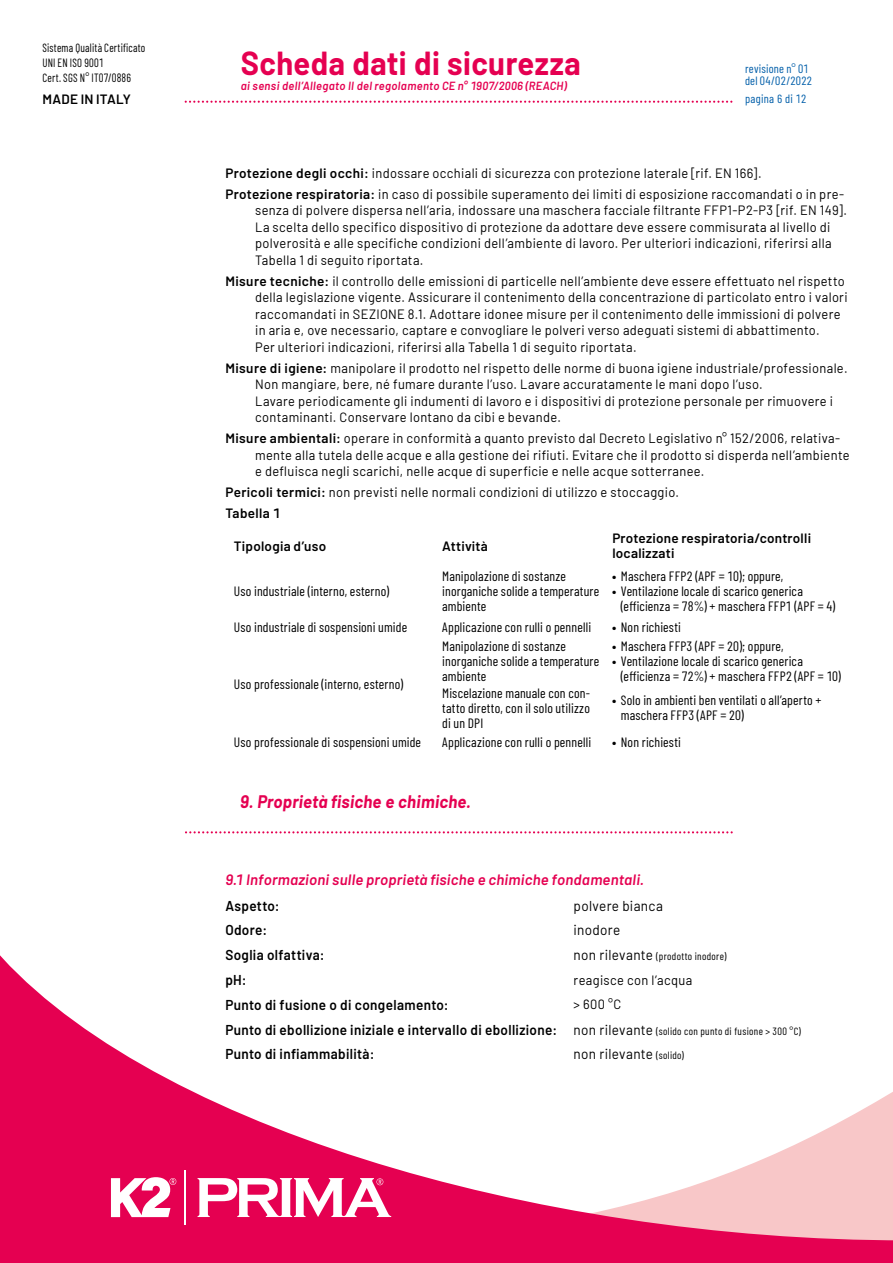
<style>
.page{position:relative;width:893px;height:1263px;background:#fff}
.page>*{position:absolute;margin:0;border:0;box-sizing:border-box;transform-origin:0 0}
.t1{font:700 32.55px "Barlow";letter-spacing:.015em;color:#e50051;scale:.95 1}
.t2{font:italic 700 17.7px "Barlow";letter-spacing:.015em;color:#e50051;scale:.95 1}
.t3{font:italic 600 15px "Barlow";letter-spacing:.015em;color:#e50051}
.t4{font:600 14.25px/24.8px "Barlow";letter-spacing:.025em;color:#000;scale:.94 1}
.t5{font:14.25px "Barlow";letter-spacing:.025em;color:#000;scale:.94 1}
.t6{font:13.5px/16.5px "Barlow";letter-spacing:.025em;color:#000;scale:.95 1}
.t7{font:13.5px/15px "Barlow Condensed";letter-spacing:.015em;color:#000}
.t8{font:600 13.5px/15px "Barlow";letter-spacing:.015em;color:#000}
.t9{font:12px/15px "Barlow Condensed";letter-spacing:.02em;color:#000;scale:.9 1}
.t10{font:12px/12px "Barlow Condensed";letter-spacing:.02em;color:#005ea9}
.t11{font:italic 600 11.85px "Barlow";letter-spacing:.03em;color:#e50051;scale:.95 1}
.t12{font:10.5px "Barlow Condensed";letter-spacing:.035em;color:#000}
.s1{font-weight:600}
.s2{font-family:"Barlow";font-weight:600}
.s3{font-family:"Barlow";font-size:14.25px}
.s4{font-weight:400}
.s5{font-family:"Barlow Condensed";font-weight:400;font-size:10.5px}
.s6{font-family:"Barlow Condensed";font-size:10.5px}
</style>
<div class="page">
<svg style="left:0;top:955px;width:893px;height:308px"></svg>
<hr style="left:184px;top:1170px;width:2px;height:54px;background:#fff">
<svg style="left:198px;top:1178px;width:193px;height:39px"></svg>
<svg style="left:111px;top:1177px;width:65px;height:40px"></svg>
<svg style="left:185px;top:101px;width:547px;height:2px"></svg>
<svg style="left:185px;top:831px;width:548px;height:2px"></svg>
<p class="t9" style="left:43px;top:40px;width:116px">Sistema Qualità Certificato<br>UNI EN ISO 9001<br>Cert. SGS N° IT07/0886</p>
<h1 class="t1" style="left:241px;top:39px;width:359px">Scheda dati di sicurezza</h1>
<p class="t11" style="left:241px;top:77px;width:345px">ai sensi dell’Allegato II del regolamento CE n° 1907/2006 (REACH)</p>
<p class="t8" style="left:43px;top:91px;width:90px">MADE IN ITALY</p>
<p class="t10" style="left:745px;top:61px;width:69px">revisione n° 01 del 04/02/2022</p>
<p class="t10" style="left:745px;top:92px;width:63px">pagina 6 di 12</p>
<p class="t6" style="left:225px;top:161px;width:653px;line-height:21px"><span class="s1">Protezione degli occhi:</span> indossare occhiali di sicurezza con protezione laterale [rif. EN 166].<br><span class="s1">Protezione respiratoria:</span> in caso di possibile superamento dei limiti di esposizione raccomandati o in pre-</p>
<p class="t6" style="left:255px;top:201px;width:625px">senza di polvere dispersa nell’aria, indossare una maschera facciale filtrante FFP1-P2-P3 [rif. EN 149].<br>La scelta dello specifico dispositivo di protezione da adottare deve essere commisurata al livello di polverosità e alle specifiche condizioni dell’ambiente di lavoro. Per ulteriori indicazioni, riferirsi alla Tabella 1 di seguito riportata.</p>
<p class="t6" style="left:255px;top:272px;width:625px;text-indent:-30px"><span class="s1">Misure tecniche:</span> il controllo delle emissioni di particelle nell’ambiente deve essere effettuato nel rispetto della legislazione vigente. Assicurare il contenimento della concentrazione di particolato entro i valori raccomandati in SEZIONE 8.1. Adottare idonee misure per il contenimento delle immissioni di polvere in aria e, ove necessario, captare e convogliare le polveri verso adeguati sistemi di abbattimento.<br>Per ulteriori indicazioni, riferirsi alla Tabella 1 di seguito riportata.</p>
<p class="t6" style="left:255px;top:359px;width:625px;text-indent:-30px"><span class="s1">Misure di igiene:</span> manipolare il prodotto nel rispetto delle norme di buona igiene industriale/professionale.<br>Non mangiare, bere, né fumare durante l’uso. Lavare accuratamente le mani dopo l’uso.<br>Lavare periodicamente gli indumenti di lavoro e i dispositivi di protezione personale per rimuovere i contaminanti. Conservare lontano da cibi e bevande.</p>
<p class="t6" style="left:255px;top:429px;width:627px;text-indent:-30px"><span class="s1">Misure ambientali:</span> operare in conformità a quanto previsto dal Decreto Legislativo n° 152/2006, relativa&shy;mente alla tutela delle acque e alla gestione dei rifiuti. Evitare che il prodotto si disperda nell’ambiente e defluisca negli scarichi, nelle acque di superficie e nelle acque sotterranee.</p>
<p class="t6" style="left:225px;top:481px;width:479px;line-height:21px"><span class="s1">Pericoli termici:</span> non previsti nelle normali condizioni di utilizzo e stoccaggio.<br><span class="s1">Tabella 1</span></p>
<p class="t8" style="left:234px;top:537px;width:94px">Tipologia d’uso</p>
<p class="t8" style="left:442px;top:537px;width:47px">Attività</p>
<p class="t8" style="left:612px;top:530px;width:200px">Protezione respiratoria/controlli localizzati</p>
<p class="t7" style="left:234px;top:582px;width:157px">Uso industriale (interno, esterno)</p>
<p class="t7" style="left:442px;top:567px;width:159px">Manipolazione di sostanze inorganiche solide a temperature ambiente</p>
<p class="t7" style="left:612px;top:567px;width:173px"><span class="s2">•</span> Maschera FFP2 (APF = 10); oppure,</p>
<p class="t7" style="left:621px;top:582px;width:216px;text-indent:-9px"><span class="s2">•</span> Ventilazione locale di scarico generica (efficienza = 78%) + maschera FFP1 (APF = 4)</p>
<p class="t7" style="left:234px;top:619px;width:175px">Uso industriale di sospensioni umide</p>
<p class="t7" style="left:442px;top:619px;width:150px">Applicazione con rulli o pennelli</p>
<p class="t7" style="left:612px;top:619px;width:70px"><span class="s2">•</span> Non richiesti</p>
<p class="t7" style="left:234px;top:676px;width:171px">Uso professionale (interno, esterno)</p>
<p class="t7" style="left:442px;top:638px;width:159px">Manipolazione di sostanze inorganiche solide a temperature ambiente</p>
<p class="t7" style="left:612px;top:638px;width:173px"><span class="s2">•</span> Maschera FFP3 (APF = 20); oppure,</p>
<p class="t7" style="left:621px;top:653px;width:222px;text-indent:-9px"><span class="s2">•</span> Ventilazione locale di scarico generica (efficienza = 72%) + maschera FFP2 (APF = 10)</p>
<p class="t7" style="left:442px;top:684px;width:149px;text-align:justify">Miscelazione manuale con con&shy;tatto diretto, con il solo utilizzo di un DPI</p>
<p class="t7" style="left:621px;top:692px;width:202px;text-indent:-9px"><span class="s2">•</span> Solo in ambienti ben ventilati o all’aperto + maschera FFP3 (APF = 20)</p>
<p class="t7" style="left:234px;top:733px;width:189px">Uso professionale di sospensioni umide</p>
<p class="t7" style="left:442px;top:733px;width:150px">Applicazione con rulli o pennelli</p>
<p class="t7" style="left:612px;top:733px;width:70px"><span class="s2">•</span> Non richiesti</p>
<h2 class="t2" style="left:240px;top:788px;width:244px">9. Proprietà fisiche e chimiche.</h2>
<p class="t3" style="left:225px;top:869px;width:420px">9.1 Informazioni sulle proprietà fisiche e chimiche fondamentali.</p>
<p class="t4" style="left:225px;top:892px;width:59px">Aspetto:</p>
<p class="t5" style="left:574px;top:895px;width:97px">polvere bianca</p>
<p class="t4" style="left:225px;top:917px;width:46px">Odore:</p>
<p class="t5" style="left:574px;top:920px;width:51px">inodore</p>
<p class="t4" style="left:225px;top:941px;width:107px">Soglia olfattiva:</p>
<p class="t12" style="left:574px;top:949px;width:154px"><span class="s3">non rilevante</span> (prodotto inodore)</p>
<p class="t4" style="left:225px;top:966px;width:24px">pH:</p>
<p class="t6" style="left:574px;top:970px;width:127px">reagisce con l’acqua</p>
<p class="t4" style="left:225px;top:991px;width:239px">Punto di fusione o di congelamento:</p>
<p class="t6" style="left:574px;top:995px;width:52px">&gt; 600 °C</p>
<p class="t4" style="left:225px;top:1016px;width:614px">Punto di ebollizione iniziale e intervallo di ebollizione: <span class="s4">non rilevante</span> <span class="s5">(solido con punto di fusione &gt; 300 °C)<br></span>Punto di infiammabilità:</p>
<p class="t5" style="left:574px;top:1044px;width:119px">non rilevante <span class="s6">(solido)</span></p>
</div>
